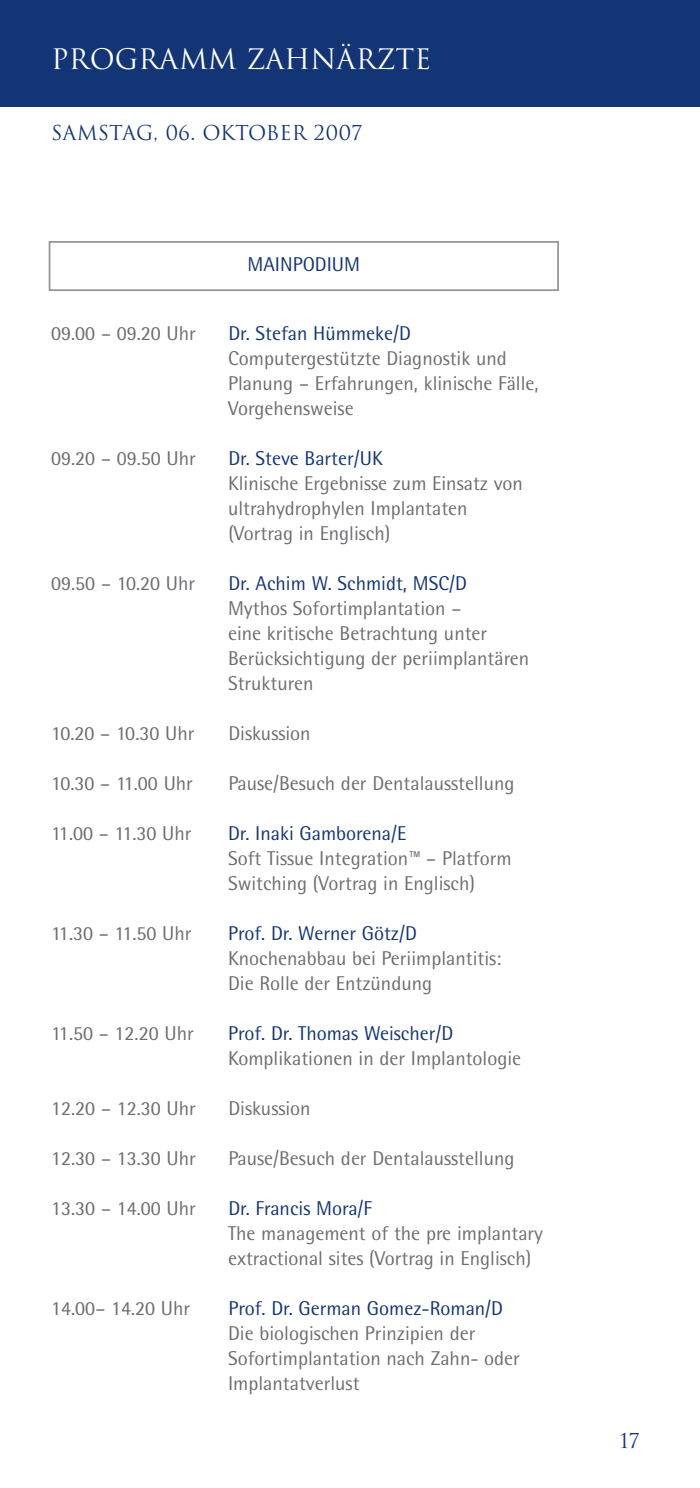
<style>
.page{position:relative;width:700px;height:1488px;background:#fff}
.page>*{position:absolute;margin:0;border:0;box-sizing:border-box;transform-origin:0 0}
.t1{font:27.5px "Trajan";color:#fff}
.t2{font:20px/25px "Rotis Semi Sans";color:#6c6d70}
.t3{font:20px "Rotis Semi Sans";color:#133576}
.t4{font:20px "Trajan";color:#133576}
</style>
<div class="page">
<div style="left:0;top:0;width:700px;height:106px;background:#133576"></div>
<div style="left:49px;top:241px;width:510px;height:50px;border:2px solid #939598"></div>
<h1 class="t1" style="left:51px;top:43px;width:381px">PROGRAMM ZAHNÄRZTE</h1>
<p class="t4" style="left:51px;top:121px;width:313px">SAMSTAG, 06. OKTOBER 2007</p>
<p class="t3" style="left:247px;top:257px;width:114px">MAINPODIUM</p>
<p class="t2" style="left:51px;top:323px;width:146px">09.00 – 09.20 Uhr</p>
<p class="t3" style="left:228px;top:326px;width:184px">Dr. Stefan Hümmeke/D</p>
<p class="t2" style="left:228px;top:348px;width:312px">Computergestützte Diagnostik und<br>Planung – Erfahrungen, klinische Fälle,<br>Vorgehensweise</p>
<p class="t2" style="left:51px;top:448px;width:146px">09.20 – 09.50 Uhr</p>
<p class="t3" style="left:228px;top:451px;width:156px">Dr. Steve Barter/UK</p>
<p class="t2" style="left:228px;top:473px;width:296px">Klinische Ergebnisse zum Einsatz von ultrahydrophylen Implantaten (Vortrag in Englisch)</p>
<p class="t2" style="left:51px;top:573px;width:146px">09.50 – 10.20 Uhr</p>
<p class="t3" style="left:228px;top:576px;width:240px">Dr. Achim W. Schmidt, MSC/D</p>
<p class="t2" style="left:228px;top:598px;width:303px">Mythos Sofortimplantation –<br>eine kritische Betrachtung unter<br>Berücksichtigung der periimplantären<br>Strukturen</p>
<p class="t2" style="left:51px;top:723px;width:145px">10.20 – 10.30 Uhr</p>
<p class="t2" style="left:228px;top:723px;width:84px">Diskussion</p>
<p class="t2" style="left:51px;top:773px;width:143px">10.30 – 11.00 Uhr</p>
<p class="t2" style="left:228px;top:773px;width:288px">Pause/Besuch der Dentalausstellung</p>
<p class="t2" style="left:51px;top:823px;width:142px">11.00 – 11.30 Uhr</p>
<p class="t3" style="left:228px;top:826px;width:180px">Dr. Inaki Gamborena/E</p>
<p class="t2" style="left:228px;top:848px;width:285px">Soft Tissue Integration™ – Platform<br>Switching (Vortrag in Englisch)</p>
<p class="t2" style="left:51px;top:923px;width:142px">11.30 – 11.50 Uhr</p>
<p class="t3" style="left:228px;top:926px;width:190px">Prof. Dr. Werner Götz/D</p>
<p class="t2" style="left:228px;top:948px;width:275px">Knochenabbau bei Periimplantitis:<br>Die Rolle der Entzündung</p>
<p class="t2" style="left:51px;top:1023px;width:144px">11.50 – 12.20 Uhr</p>
<p class="t3" style="left:228px;top:1026px;width:227px">Prof. Dr. Thomas Weischer/D</p>
<p class="t2" style="left:228px;top:1048px;width:295px">Komplikationen in der Implantologie</p>
<p class="t2" style="left:51px;top:1098px;width:146px">12.20 – 12.30 Uhr</p>
<p class="t2" style="left:228px;top:1098px;width:84px">Diskussion</p>
<p class="t2" style="left:51px;top:1148px;width:146px">12.30 – 13.30 Uhr</p>
<p class="t2" style="left:228px;top:1148px;width:288px">Pause/Besuch der Dentalausstellung</p>
<p class="t2" style="left:51px;top:1198px;width:146px">13.30 – 14.00 Uhr</p>
<p class="t3" style="left:228px;top:1201px;width:145px">Dr. Francis Mora/F</p>
<p class="t2" style="left:228px;top:1223px;width:317px">The management of the pre implantary extractional sites (Vortrag in Englisch)</p>
<p class="t2" style="left:51px;top:1298px;width:141px">14.00– 14.20 Uhr</p>
<p class="t3" style="left:228px;top:1301px;width:276px">Prof. Dr. German Gomez-Roman/D</p>
<p class="t2" style="left:228px;top:1323px;width:293px">Die biologischen Prinzipien der<br>Sofortimplantation nach Zahn- oder<br>Implantatverlust</p>
<p class="t4" style="left:620px;top:1429px;width:22px">17</p>
</div>
